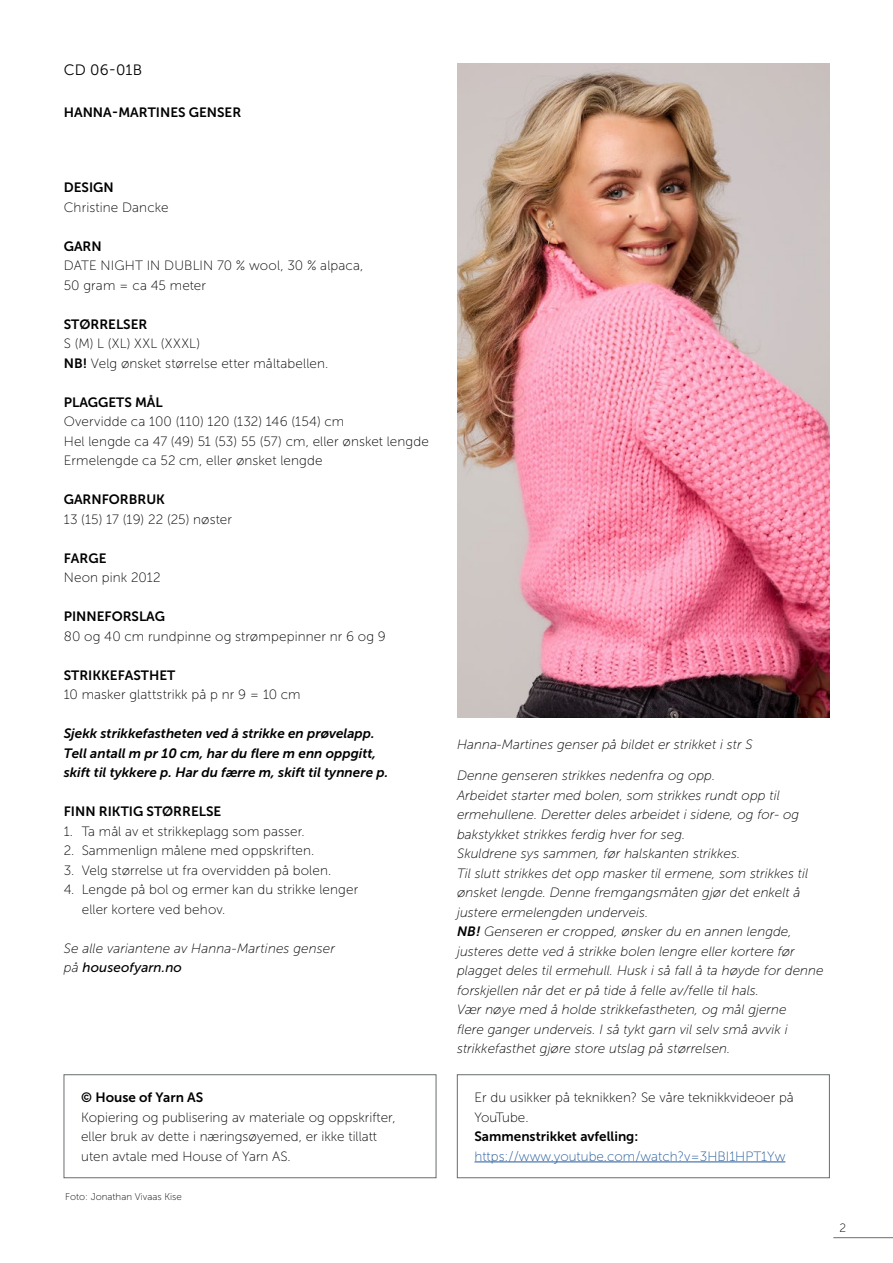
<style>
.page{position:relative;width:893px;height:1263px;background:#fff}
.page>*{position:absolute;margin:0;border:0;box-sizing:border-box;transform-origin:0 0}
.t1{font:15px "Museo Sans 300";letter-spacing:.005em;color:#000}
.INNHOLD_-_Uten_orddeling{font:italic 13.5px/19.5px "Museo Sans 100";color:#000}
.Faktatekst{font:13.5px/19.5px "Museo Sans 100";color:#000}
.Faktatekst-2{font:13.5px "Museo Sans 700";color:#000}
.Faktatekst-3{font:italic 13.5px "Museo Sans 700";color:#000}
.t2{font:13.5px "Museo Sans 100";color:#22599b}
.Faktatekst-4{font:italic 13.5px "Museo Sans 100";letter-spacing:.005em;color:#000}
.Faktatekst-5{font:13.5px "Museo Sans 100";letter-spacing:.02em;color:#000}
.Faktatekst-6{font:italic 13.5px "Museo Sans 500";letter-spacing:.005em;color:#000}
.t3{font:12px "Museo Sans 100";color:#000}
.t4{font:9.75px "Museo Sans 100";color:#000}
.s1{font-family:"Museo Sans 700"}
.s2{font-family:"Museo Sans 100"}
</style>
<div class="page">
<hr style="left:833px;top:1237px;width:60px;height:1px;background:#6e6e6e">
<img style="left:457px;top:64px;width:372px;height:653px">
<div style="left:64px;top:1074px;width:372px;height:104px;border:1px solid #686c6e"></div>
<hr style="left:474px;top:1161px;width:311px;height:1px;background:#22599b">
<div style="left:457px;top:1074px;width:373px;height:104px;border:1px solid #686c6e"></div>
<p class="t1" style="left:64px;top:62px;width:80px">CD 06-01B</p>
<p class="Faktatekst-2" style="left:64px;top:105px;width:179px">HANNA-MARTINES GENSER</p>
<p class="Faktatekst-2" style="left:64px;top:180px;width:51px">DESIGN</p>
<p class="Faktatekst" style="left:64px;top:197px;width:106px">Christine Dancke</p>
<p class="Faktatekst-2" style="left:64px;top:239px;width:40px">GARN</p>
<p class="Faktatekst" style="left:64px;top:256px;width:301px">DATE NIGHT IN DUBLIN 70 % wool, 30 % alpaca,</p>
<p class="Faktatekst" style="left:64px;top:275px;width:144px">50 gram = ca 45 meter</p>
<p class="Faktatekst-2" style="left:64px;top:317px;width:85px">STØRRELSER</p>
<p class="Faktatekst-5" style="left:64px;top:336px;width:138px">S (M) L (XL) XXL (XXXL)</p>
<p class="Faktatekst" style="left:64px;top:353px;width:266px"><span class="s1">NB!</span> Velg ønsket størrelse etter måltabellen.</p>
<p class="Faktatekst-2" style="left:64px;top:395px;width:101px">PLAGGETS MÅL</p>
<p class="Faktatekst" style="left:64px;top:412px;width:282px">Overvidde ca 100 (110) 120 (132) 146 (154) cm</p>
<p class="Faktatekst" style="left:64px;top:431px;width:367px">Hel lengde ca 47 (49) 51 (53) 55 (57) cm, eller ønsket lengde</p>
<p class="Faktatekst" style="left:64px;top:451px;width:260px">Ermelengde ca 52 cm, eller ønsket lengde</p>
<p class="Faktatekst-2" style="left:64px;top:492px;width:103px">GARNFORBRUK</p>
<p class="Faktatekst" style="left:64px;top:509px;width:170px">13 (15) 17 (19) 22 (25) nøster</p>
<p class="Faktatekst-2" style="left:64px;top:551px;width:44px">FARGE</p>
<p class="Faktatekst" style="left:64px;top:568px;width:98px">Neon pink 2012</p>
<p class="Faktatekst-2" style="left:64px;top:609px;width:103px">PINNEFORSLAG</p>
<p class="Faktatekst" style="left:64px;top:626px;width:324px">80 og 40 cm rundpinne og strømpepinner nr 6 og 9</p>
<p class="Faktatekst-2" style="left:64px;top:668px;width:113px">STRIKKEFASTHET</p>
<p class="Faktatekst" style="left:64px;top:685px;width:238px">10 masker glattstrikk på p nr 9 = 10 cm</p>
<p class="Faktatekst-3" style="left:64px;top:726px;width:312px">Sjekk strikkefastheten ved å strikke en prøvelapp.</p>
<p class="Faktatekst-3" style="left:64px;top:746px;width:314px">Tell antall m pr 10 cm, har du flere m enn oppgitt,</p>
<p class="Faktatekst-3" style="left:64px;top:765px;width:326px">skift til tykkere p. Har du færre m, skift til tynnere p.</p>
<p class="Faktatekst-2" style="left:64px;top:804px;width:159px">FINN RIKTIG STØRRELSE</p>
<p class="Faktatekst" style="left:64px;top:821px;width:243px">1. Ta mål av et strikkeplagg som passer.</p>
<p class="Faktatekst" style="left:64px;top:841px;width:252px">2. Sammenlign målene med oppskriften.</p>
<p class="Faktatekst" style="left:64px;top:860px;width:269px">3. Velg størrelse ut fra overvidden på bolen.</p>
<p class="Faktatekst" style="left:64px;top:880px;width:296px">4. Lengde på bol og ermer kan du strikke lenger</p>
<p class="Faktatekst" style="left:82px;top:899px;width:145px">eller kortere ved behov.</p>
<p class="Faktatekst-4" style="left:64px;top:941px;width:273px">Se alle variantene av Hanna-Martines genser</p>
<p class="Faktatekst-6" style="left:64px;top:960px;width:120px"><span class="s2">på</span> houseofyarn.no</p>
<p class="Faktatekst-2" style="left:81px;top:1090px;width:124px">© House of Yarn AS</p>
<p class="Faktatekst" style="left:81px;top:1107px;width:316px">Kopiering og publisering av materiale og oppskrifter,</p>
<p class="Faktatekst" style="left:81px;top:1127px;width:298px">eller bruk av dette i næringsøyemed, er ikke tillatt</p>
<p class="Faktatekst" style="left:81px;top:1146px;width:211px">uten avtale med House of Yarn AS.</p>
<p class="t4" style="left:65px;top:1191px;width:118px">Foto: Jonathan Vivaas Kise</p>
<p class="INNHOLD_-_Uten_orddeling" style="left:457px;top:735px;width:297px">Hanna-Martines genser på bildet er strikket i str S</p>
<p class="INNHOLD_-_Uten_orddeling" style="left:457px;top:766px;width:260px">Denne genseren strikkes nedenfra og opp.</p>
<p class="INNHOLD_-_Uten_orddeling" style="left:457px;top:785px;width:344px">Arbeidet starter med bolen, som strikkes rundt opp til ermehullene. Deretter deles arbeidet i sidene, og for- og bakstykket strikkes ferdig hver for seg.</p>
<p class="INNHOLD_-_Uten_orddeling" style="left:457px;top:844px;width:285px">Skuldrene sys sammen, før halskanten strikkes.</p>
<p class="INNHOLD_-_Uten_orddeling" style="left:457px;top:863px;width:352px">Til slutt strikkes det opp masker til ermene, som strikkes til ønsket lengde. Denne fremgangsmåten gjør det enkelt å justere ermelengden underveis.</p>
<p class="INNHOLD_-_Uten_orddeling" style="left:457px;top:922px;width:368px"><span class="s1">NB!</span> Genseren er cropped, ønsker du en annen lengde, justeres dette ved å strikke bolen lengre eller kortere før plagget deles til ermehull. Husk i så fall å ta høyde for denne forskjellen når det er på tide å felle av/felle til hals.</p>
<p class="INNHOLD_-_Uten_orddeling" style="left:457px;top:1000px;width:332px;text-align:justify">Vær nøye med å holde strikkefastheten, og mål gjerne flere ganger underveis. I så tykt garn vil selv små avvik i strikkefasthet gjøre store utslag på størrelsen.</p>
<p class="Faktatekst" style="left:474px;top:1088px;width:321px">Er du usikker på teknikken? Se våre teknikkvideoer på<br>YouTube.</p>
<p class="Faktatekst-2" style="left:474px;top:1129px;width:165px">Sammenstrikket avfelling:</p>
<p class="t2" style="left:474px;top:1149px;width:312px">https://www.youtube.com/watch?v=3HBI1HPT1Yw</p>
<p class="t3" style="left:839px;top:1221px;width:8px">2</p>
</div>
